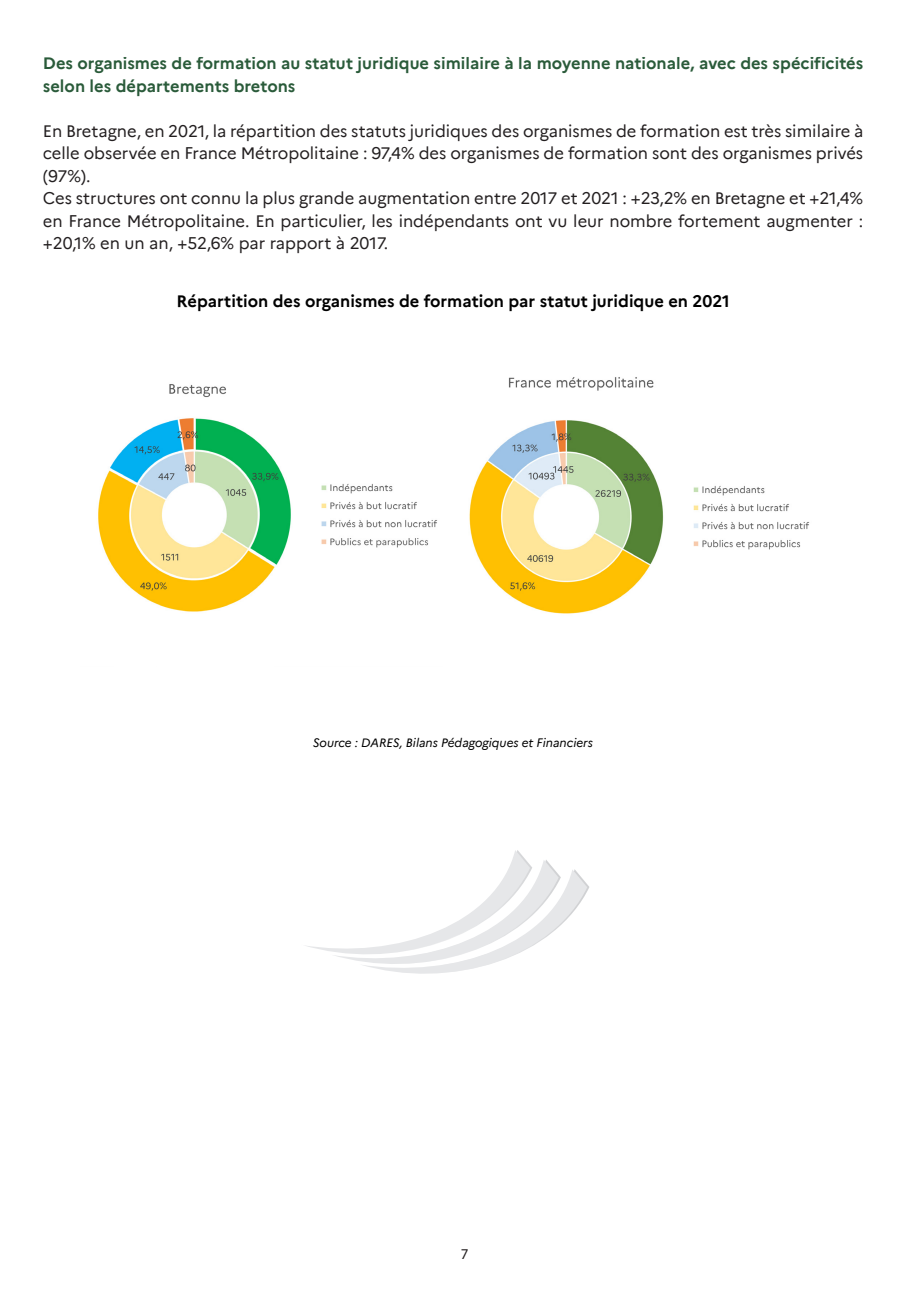
<style>
.page{position:relative;width:919px;height:1289px;background:#fff}
.page>*{position:absolute;margin:0;border:0;box-sizing:border-box;transform-origin:0 0}
.t1{font:16.5px/22.5px "Marianne";color:#231f20;text-align:justify}
.t2{font:700 16.5px/22.5px "Marianne";color:#2a5b3a}
.t3{font:700 16.5px "Marianne";color:#000}
.t4{font:15px "Myriad Pro";color:#231f20}
.t5{font:italic 12px "Marianne";color:#000}
</style>
<div class="page">
<img style="left:98px;top:384px;width:339px;height:228px">
<svg style="left:307px;top:850px;width:282px;height:124px"></svg>
<img style="left:469px;top:377px;width:341px;height:237px">
<p class="t2" style="left:43px;top:51px;width:821px">Des organismes de formation au statut juridique similaire à la moyenne nationale, avec des spécificités selon les départements bretons</p>
<p class="t1" style="left:43px;top:118px;width:821px">En Bretagne, en 2021, la répartition des statuts juridiques des organismes de formation est très similaire à celle observée en France Métropolitaine : 97,4% des organismes de formation sont des organismes privés (97%).</p>
<p class="t1" style="left:43px;top:186px;width:821px">Ces structures ont connu la plus grande augmentation entre 2017 et 2021 : +23,2% en Bretagne et +21,4% en France Métropolitaine. En particulier, les indépendants ont vu leur nombre fortement augmenter : +20,1% en un an, +52,6% par rapport à 2017.</p>
<p class="t3" style="left:176px;top:288px;width:554px">Répartition des organismes de formation par statut juridique en 2021</p>
<p class="t5" style="left:313px;top:733px;width:281px">Source : DARES, Bilans Pédagogiques et Financiers</p>
<p class="t4" style="left:461px;top:1245px;width:9px">7</p>
</div>
